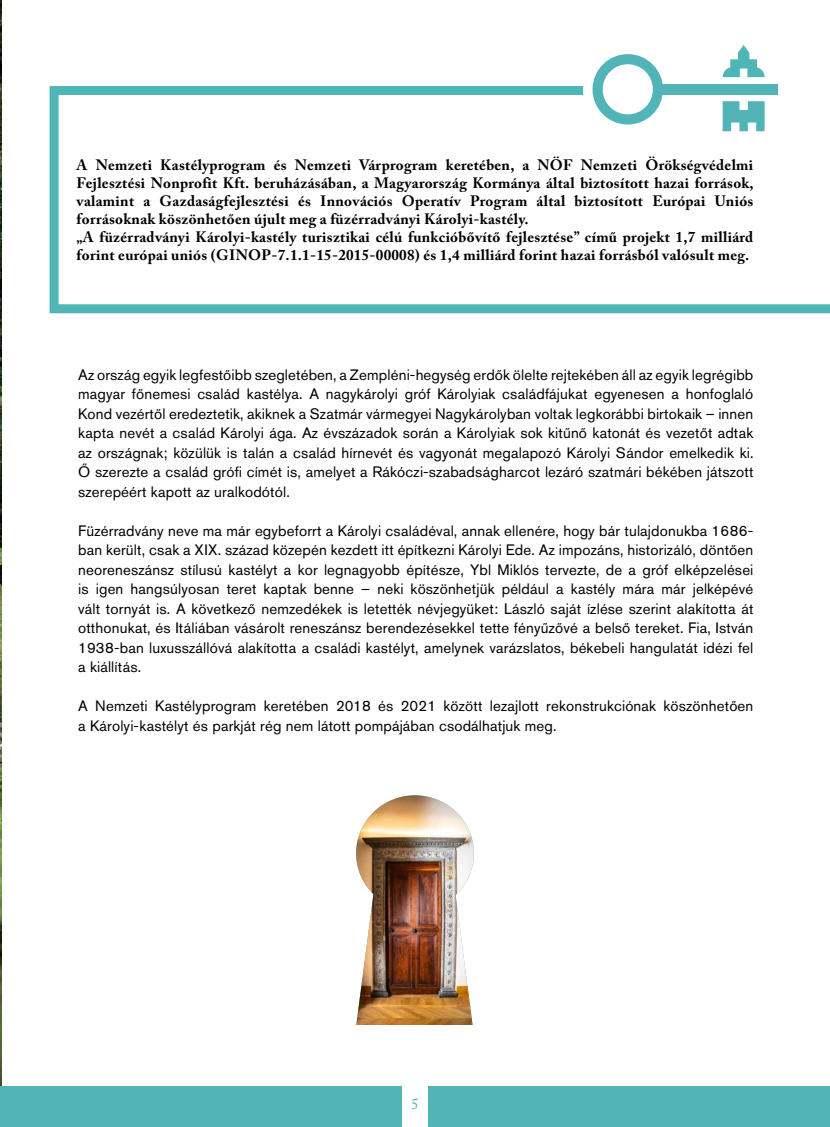
<style>
.page{position:relative;width:830px;height:1127px;background:#fff}
.page>*{position:absolute;margin:0;border:0;box-sizing:border-box;transform-origin:0 0}
.t1{font:15px/19.5px "Akzidenz Grotesk Pro";letter-spacing:.01em;color:#000;text-align:justify}
.t2{font:700 15px/18px "Adobe Caslon Pro";letter-spacing:.02em;color:#000}
.t3{font:15px "Adobe Caslon Pro";color:#51b4b7}
</style>
<div class="page">
<svg style="left:49px;top:82px;width:780px;height:232px"></svg>
<svg style="left:722px;top:101px;width:42px;height:30px"></svg>
<div style="left:659px;top:84px;width:117px;height:11px;background:#51b4b7"></div>
<svg style="left:592px;top:54px;width:70px;height:71px"></svg>
<svg style="left:722px;top:45px;width:42px;height:32px"></svg>
<img style="left:0;top:0;width:1px;height:1086px">
<img style="left:356px;top:895px;width:117px;height:130px">
<img style="left:356px;top:795px;width:117px;height:100px">
<div style="left:0;top:1086px;width:829px;height:41px;background:#51b4b7"></div>
<div style="left:402px;top:1084px;width:25px;height:43px;background:#fff"></div>
<p class="t2" style="left:77px;top:155px;width:678px">A Nemzeti Kastélyprogram és Nemzeti Várprogram keretében, a NÖF Nemzeti Örökségvédelmi Fejlesztési Nonprofit Kft. beruházásában, a Magyarország Kormánya által biztosított hazai források, valamint a Gazdaságfejlesztési és Innovációs Operatív Program által biztosított Európai Uniós forrásoknak köszönhetően újult meg a füzérradványi Károlyi-kastély.<br>„A füzérradványi Károlyi-kastély turisztikai célú funkcióbővítő fejlesztése” című projekt 1,7 milliárd forint európai uniós (GINOP-7.1.1-15-2015-00008) és 1,4 milliárd forint hazai forrásból valósult meg.</p>
<p class="t1" style="left:78px;top:365px;width:676px">Az ország egyik legfestőibb szegletében, a Zempléni-hegység erdők ölelte rejtekében áll az egyik legrégibb magyar főnemesi család kastélya. A nagykárolyi gróf Károlyiak családfájukat egyenesen a honfoglaló Kond vezértől eredeztetik, akiknek a Szatmár vármegyei Nagykárolyban voltak legkorábbi birtokaik – innen kapta nevét a család Károlyi ága. Az évszázadok során a Károlyiak sok kitűnő katonát és vezetőt adtak az országnak; közülük is talán a család hírnevét és vagyonát megalapozó Károlyi Sándor emelkedik ki.<br>Ő szerezte a család grófi címét is, amelyet a Rákóczi-szabadságharcot lezáró szatmári békében játszott szerepéért kapott az uralkodótól.</p>
<p class="t1" style="left:78px;top:521px;width:676px">Füzérradvány neve ma már egybeforrt a Károlyi családéval, annak ellenére, hogy bár tulajdonukba 1686- ban került, csak a XIX. század közepén kezdett itt építkezni Károlyi Ede. Az impozáns, historizáló, döntően neoreneszánsz stílusú kastélyt a kor legnagyobb építésze, Ybl Miklós tervezte, de a gróf elképzelései is igen hangsúlyosan teret kaptak benne – neki köszönhetjük például a kastély mára már jelképévé vált tornyát is. A következő nemzedékek is letették névjegyüket: László saját ízlése szerint alakította át otthonukat, és Itáliában vásárolt reneszánsz berendezésekkel tette fényűzővé a belső tereket. Fia, István 1938-ban luxusszállóvá alakította a családi kastélyt, amelynek varázslatos, békebeli hangulatát idézi fel a kiállítás.</p>
<p class="t1" style="left:78px;top:696px;width:676px">A Nemzeti Kastélyprogram keretében 2018 és 2021 között lezajlott rekonstrukciónak köszönhetően a Károlyi-kastélyt és parkját rég nem látott pompájában csodálhatjuk meg.</p>
<p class="t3" style="left:411px;top:1095px;width:9px">5</p>
</div>
